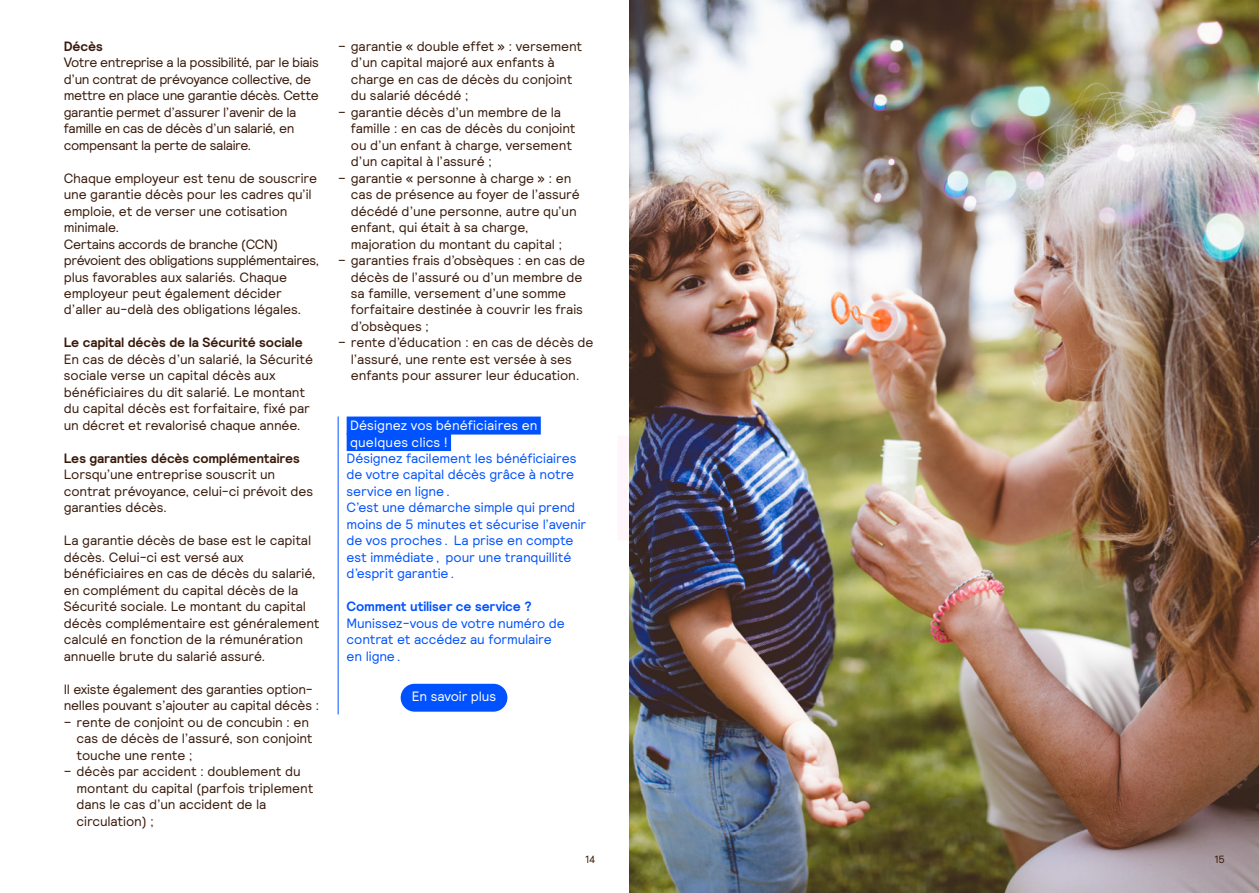
<style>
.page{position:relative;width:1259px;height:893px;background:#fff}
.page>*{position:absolute;margin:0;border:0;box-sizing:border-box;transform-origin:0 0}
.t1{font:13.5px/16.5px "Relative";letter-spacing:-.01em;color:#381a0a}
.t2{font:13.5px/16.5px "Relative";letter-spacing:-.01em;color:#0052ff}
.t3{font:13.5px/16.5px "Relative";letter-spacing:-.03em;color:#381a0a}
.t4{font:700 13.5px "Relative";letter-spacing:-.005em;color:#381a0a}
.t5{font:13.5px/16.5px "Relative";letter-spacing:.01em;color:#fff}
.t6{font:700 13.5px "Relative";letter-spacing:-.005em;color:#0052ff}
.t7{font:13.5px "Relative";letter-spacing:-.015em;color:#fff}
.t8{font:10.5px "Relative";color:#381a0a}
</style>
<div class="page">
<hr style="left:338px;top:416px;width:1px;height:298px;background:#0052ff">
<div style="left:347px;top:417px;width:194px;height:18px;background:#0052ff"></div>
<div style="left:347px;top:433px;width:104px;height:18px;background:#0052ff"></div>
<img style="left:629px;top:0;width:630px;height:893px">
<div style="left:401px;top:684px;width:106px;height:28px;background:#0052ff;border-radius:14px"></div>
<p class="t4" style="left:64px;top:37px;width:41px">Décès</p>
<p class="t3" style="left:64px;top:54px;width:257px">Votre entreprise a la possibilité, par le biais d’un contrat de prévoyance collective, de mettre en place une garantie décès. Cette garantie permet d’assurer l’avenir de la famille en cas de décès d’un salarié, en compensant la perte de salaire.</p>
<p class="t1" style="left:64px;top:169px;width:257px">Chaque employeur est tenu de souscrire une garantie décès pour les cadres qu’il emploie, et de verser une cotisation minimale.<br>Certains accords de branche (CCN) prévoient des obligations supplémentaires, plus favorables aux salariés. Chaque employeur peut également décider d’aller au-delà des obligations légales.</p>
<p class="t4" style="left:64px;top:334px;width:240px">Le capital décès de la Sécurité sociale</p>
<p class="t1" style="left:64px;top:351px;width:251px">En cas de décès d’un salarié, la Sécurité sociale verse un capital décès aux bénéficiaires du dit salarié. Le montant du capital décès est forfaitaire, fixé par un décret et revalorisé chaque année.</p>
<p class="t4" style="left:64px;top:449px;width:238px">Les garanties décès complémentaires</p>
<p class="t1" style="left:64px;top:466px;width:251px">Lorsqu’une entreprise souscrit un contrat prévoyance, celui-ci prévoit des garanties décès.</p>
<p class="t1" style="left:64px;top:532px;width:257px">La garantie décès de base est le capital décès. Celui-ci est versé aux bénéficiaires en cas de décès du salarié, en complément du capital décès de la Sécurité sociale. Le montant du capital décès complémentaire est généralement calculé en fonction de la rémunération annuelle brute du salarié assuré.</p>
<p class="t1" style="left:64px;top:680px;width:257px">Il existe également des garanties option&shy;nelles pouvant s’ajouter au capital décès :</p>
<p class="t1" style="left:77px;top:713px;width:237px;text-indent:-13px">– rente de conjoint ou de concubin : en cas de décès de l’assuré, son conjoint touche une rente ;</p>
<p class="t1" style="left:77px;top:763px;width:238px;text-indent:-13px">– décès par accident : doublement du montant du capital (parfois triplement dans le cas d’un accident de la circulation) ;</p>
<p class="t1" style="left:351px;top:37px;width:233px;text-indent:-13px">– garantie « double effet » : versement d’un capital majoré aux enfants à charge en cas de décès du conjoint du salarié décédé ;</p>
<p class="t1" style="left:351px;top:103px;width:226px;text-indent:-13px">– garantie décès d’un membre de la famille : en cas de décès du conjoint ou d’un enfant à charge, versement d’un capital à l’assuré ;</p>
<p class="t1" style="left:351px;top:169px;width:230px;text-indent:-13px">– garantie « personne à charge » : en cas de présence au foyer de l’assuré décédé d’une personne, autre qu’un enfant, qui était à sa charge, majoration du montant du capital ;</p>
<p class="t1" style="left:351px;top:252px;width:236px;text-indent:-13px">– garanties frais d’obsèques : en cas de décès de l’assuré ou d’un membre de sa famille, versement d’une somme forfaitaire destinée à couvrir les frais d’obsèques ;</p>
<p class="t1" style="left:351px;top:334px;width:244px;text-indent:-13px">– rente d’éducation : en cas de décès de l’assuré, une rente est versée à ses enfants pour assurer leur éducation.</p>
<p class="t5" style="left:350px;top:417px;width:189px">Désignez vos bénéficiaires en quelques clics !</p>
<p class="t2" style="left:347px;top:450px;width:241px">Désignez facilement les bénéficiaires de votre capital décès grâce à notre service en ligne.<br>C’est une démarche simple qui prend moins de 5 minutes et sécurise l’avenir de vos proches. La prise en compte est immédiate, pour une tranquillité d’esprit garantie.</p>
<p class="t6" style="left:347px;top:598px;width:187px">Comment utiliser ce service ?</p>
<p class="t2" style="left:347px;top:614px;width:220px">Munissez-vous de votre numéro de contrat et accédez au formulaire en ligne.</p>
<p class="t7" style="left:412px;top:688px;width:86px">En savoir plus</p>
<p class="t8" style="left:585px;top:853px;width:12px">14</p>
<p class="t8" style="left:1214px;top:853px;width:12px">15</p>
</div>
